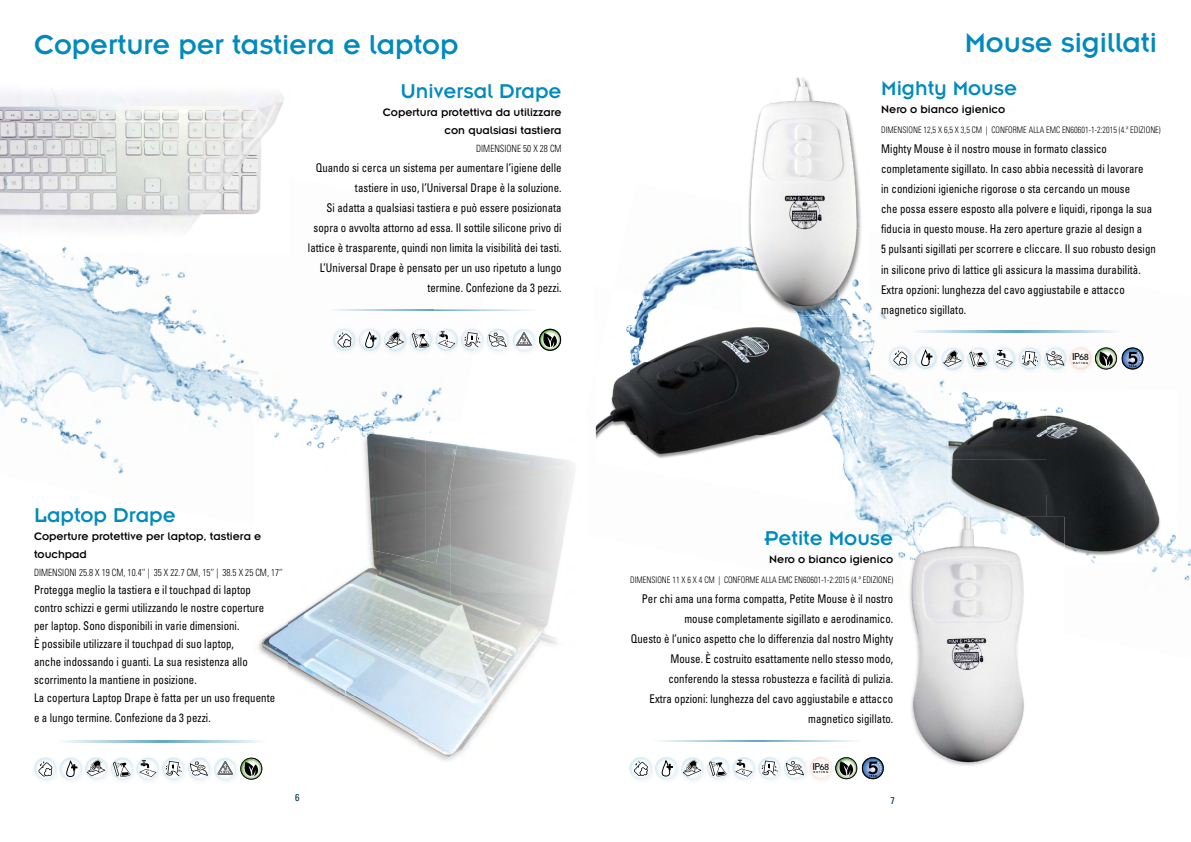
<style>
.page{position:relative;width:1191px;height:842px;background:#fff}
.page>*{position:absolute;margin:0;border:0;box-sizing:border-box;transform-origin:0 0}
.t1{font:30px "Insignia LT Std";color:#008abe}
.t2{font:22px "Insignia LT Std";color:#008abe}
.t3{font:condensed 12px/20px "Univers LT Std";letter-spacing:.005em;color:#000;text-align:right;scale:.9 1}
.t4{font:12px/18px "Insignia LT Std";color:#000;text-align:right}
.t5{font:300 condensed 10px "Univers LT Std";letter-spacing:.005em;color:#000;scale:.9 1}
.t6{font:condensed 10px "Univers LT Std";color:#00354e}
.t7{font:500 9.8px "Avenir Next";color:#000}
.t8{font:300 condensed 9px "Univers LT Std";letter-spacing:.005em;color:#000;scale:.9 1}
.t9{font:600 2.9px "Avenir Next";letter-spacing:.3em;color:#000}
.s1{font-size:8.7px}
</style>
<div class="page">
<img style="left:643px;top:246px;width:99px;height:47px">
<img style="left:855px;top:304px;width:167px;height:91px">
<img style="left:1022px;top:330px;width:122px;height:32px">
<img style="left:805px;top:318px;width:48px;height:16px">
<img style="left:854px;top:395px;width:94px;height:130px">
<img style="left:1156px;top:549px;width:35px;height:32px">
<img style="left:877px;top:525px;width:26px;height:34px">
<img style="left:433px;top:387px;width:9px;height:35px">
<img style="left:105px;top:265px;width:130px;height:90px">
<img style="left:0;top:252px;width:105px;height:190px">
<img style="left:257px;top:372px;width:176px;height:50px">
<img style="left:63px;top:355px;width:194px;height:119px">
<img style="left:233px;top:419px;width:33px;height:55px">
<img style="left:63px;top:446px;width:6px;height:28px">
<svg style="left:481px;top:309px;width:52px;height:2px"></svg>
<img style="left:333px;top:309px;width:148px;height:2px">
<svg style="left:629px;top:757px;width:255px;height:23px"></svg>
<img style="left:387px;top:329px;width:19px;height:22px">
<img style="left:386px;top:340px;width:18px;height:8px">
<img style="left:413px;top:329px;width:16px;height:22px">
<img style="left:439px;top:329px;width:19px;height:22px">
<img style="left:449px;top:340px;width:6px;height:8px">
<svg style="left:409px;top:331px;width:40px;height:17px"></svg>
<img style="left:333px;top:329px;width:22px;height:22px">
<img style="left:337px;top:334px;width:14px;height:14px">
<svg style="left:338px;top:332px;width:13px;height:15px"></svg>
<svg style="left:461px;top:329px;width:100px;height:22px"></svg>
<svg style="left:384px;top:331px;width:16px;height:16px"></svg>
<img style="left:362px;top:329px;width:19px;height:22px">
<svg style="left:358px;top:332px;width:20px;height:16px"></svg>
<img style="left:630px;top:293px;width:105px;height:165px">
<img style="left:735px;top:362px;width:105px;height:83px">
<img style="left:840px;top:334px;width:35px;height:172px">
<img style="left:595px;top:325px;width:35px;height:115px">
<img style="left:735px;top:318px;width:70px;height:44px">
<img style="left:805px;top:327px;width:35px;height:35px">
<img style="left:798px;top:315px;width:64px;height:3px">
<img style="left:742px;top:229px;width:128px;height:86px">
<img style="left:748px;top:78px;width:113px;height:151px">
<img style="left:1046px;top:407px;width:131px;height:156px">
<img style="left:948px;top:391px;width:98px;height:126px">
<img style="left:903px;top:517px;width:5px;height:41px">
<img style="left:1025px;top:517px;width:39px;height:46px">
<img style="left:911px;top:625px;width:113px;height:141px">
<img style="left:908px;top:517px;width:117px;height:108px">
<img style="left:254px;top:422px;width:136px;height:52px">
<img style="left:451px;top:445px;width:113px;height:315px">
<img style="left:418px;top:561px;width:33px;height:201px">
<img style="left:256px;top:621px;width:32px;height:120px">
<img style="left:288px;top:561px;width:130px;height:185px">
<img style="left:563px;top:445px;width:12px;height:89px">
<img style="left:256px;top:431px;width:169px;height:130px">
<img style="left:425px;top:431px;width:34px;height:132px">
<img style="left:0;top:91px;width:96px;height:28px">
<img style="left:96px;top:94px;width:188px;height:49px">
<img style="left:193px;top:143px;width:68px;height:15px">
<img style="left:0;top:185px;width:261px;height:67px">
<img style="left:0;top:119px;width:97px;height:66px">
<img style="left:96px;top:138px;width:97px;height:47px">
<img style="left:193px;top:158px;width:68px;height:27px">
<svg style="left:766px;top:740px;width:90px;height:2px"></svg>
<svg style="left:658px;top:740px;width:108px;height:2px"></svg>
<svg style="left:34px;top:741px;width:228px;height:39px"></svg>
<img style="left:939px;top:345px;width:25px;height:30px">
<img style="left:942px;top:348px;width:22px;height:22px">
<img style="left:943px;top:359px;width:18px;height:8px">
<img style="left:944px;top:357px;width:14px;height:6px">
<img style="left:969px;top:345px;width:21px;height:30px">
<img style="left:964px;top:345px;width:5px;height:30px">
<img style="left:969px;top:347px;width:20px;height:23px">
<img style="left:994px;top:345px;width:22px;height:30px">
<img style="left:990px;top:345px;width:4px;height:30px">
<img style="left:994px;top:347px;width:21px;height:23px">
<img style="left:1006px;top:359px;width:6px;height:8px">
<svg style="left:967px;top:350px;width:39px;height:17px"></svg>
<img style="left:1020px;top:345px;width:21px;height:30px">
<img style="left:1016px;top:345px;width:4px;height:30px">
<img style="left:1020px;top:347px;width:21px;height:23px">
<img style="left:1022px;top:364px;width:14px;height:2px">
<svg style="left:1018px;top:351px;width:20px;height:13px"></svg>
<img style="left:1046px;top:345px;width:20px;height:2px">
<img style="left:1041px;top:345px;width:5px;height:17px">
<img style="left:1046px;top:347px;width:20px;height:23px">
<img style="left:886px;top:344px;width:26px;height:30px">
<img style="left:889px;top:347px;width:22px;height:22px">
<img style="left:893px;top:352px;width:14px;height:14px">
<svg style="left:894px;top:350px;width:13px;height:15px"></svg>
<img style="left:1071px;top:345px;width:25px;height:17px">
<img style="left:1066px;top:345px;width:5px;height:6px">
<svg style="left:1095px;top:347px;width:48px;height:23px"></svg>
<img style="left:1071px;top:347px;width:20px;height:23px">
<svg style="left:1044px;top:351px;width:27px;height:15px"></svg>
<img style="left:916px;top:344px;width:26px;height:30px">
<img style="left:939px;top:345px;width:3px;height:29px">
<svg style="left:941px;top:350px;width:16px;height:12px"></svg>
<img style="left:912px;top:344px;width:4px;height:30px">
<img style="left:916px;top:347px;width:21px;height:22px">
<svg style="left:914px;top:350px;width:19px;height:16px"></svg>
<img style="left:880px;top:331px;width:264px;height:1px">
<h1 class="t1" style="left:34px;top:29px;width:426px">Coperture per tastiera e laptop</h1>
<h2 class="t2" style="left:400px;top:80px;width:163px">Universal Drape</h2>
<p class="t4" style="left:383px;top:103px;width:180px">Copertura protettiva da utilizzare con qualsiasi tastiera</p>
<p class="t5" style="left:476px;top:142px;width:96px">DIMENSIONE 50 X 28 CM</p>
<p class="t3" style="left:308px;top:158px;width:283px">Quando si cerca un sistema per aumentare l’igiene delle tastiere in uso, l’Universal Drape è la soluzione.<br>Si adatta a qualsiasi tastiera e può essere posizionata sopra o avvolta attorno ad essa. Il sottile silicone privo di lattice è trasparente, quindi non limita la visibilità dei tasti.<br>L’Universal Drape è pensato per un uso ripetuto a lungo termine. Confezione da 3 pezzi.</p>
<h2 class="t2" style="left:34px;top:504px;width:143px">Laptop Drape</h2>
<p class="t4" style="left:34px;top:527px;width:229px;text-align:left">Coperture protettive per laptop, tastiera e touchpad</p>
<p class="t5" style="left:34px;top:567px;width:278px">DIMENSIONI 25.8 X 19 CM, 10.4‘‘ | 35 X 22.7 CM, 15‘‘ | 38.5 X 25 CM, 17‘‘</p>
<p class="t3" style="left:34px;top:581px;width:269px;line-height:18px;text-align:left">Protegga meglio la tastiera e il touchpad di laptop contro schizzi e germi utilizzando le nostre coperture per laptop. Sono disponibili in varie dimensioni.<br>È possibile utilizzare il touchpad di suo laptop,<br>anche indossando i guanti. La sua resistenza allo scorrimento la mantiene in posizione.<br>La copertura Laptop Drape è fatta per un uso frequente</p>
<p class="t3" style="left:34px;top:708px;width:198px">e a lungo termine. Confezione da 3 pezzi.</p>
<h1 class="t1" style="left:964px;top:27px;width:194px">Mouse sigillati</h1>
<h2 class="t2" style="left:881px;top:77px;width:137px">Mighty Mouse</h2>
<p class="t4" style="left:881px;top:101px;width:125px">Nero o bianco igienico</p>
<p class="t8" style="left:881px;top:125px;width:312px">DIMENSIONE 12,5 X 6,5 X 3,5 CM | CONFORME ALLA EMC EN60601-1-2:2015 (4.ª EDIZIONE)</p>
<p class="t3" style="left:881px;top:139px;width:252px">Mighty Mouse è il nostro mouse in formato classico</p>
<p class="t3" style="left:881px;top:159px;width:293px">completamente sigillato. In caso abbia necessità di lavorare</p>
<p class="t3" style="left:881px;top:179px;width:278px">in condizioni igieniche rigorose o sta cercando un mouse</p>
<p class="t3" style="left:881px;top:199px;width:302px">che possa essere esposto alla polvere e liquidi, riponga la sua</p>
<p class="t3" style="left:886px;top:219px;width:286px">ducia in questo mouse. Ha zero aperture grazie al design a</p>
<p class="t3" style="left:881px;top:239px;width:307px">5 pulsanti sigillati per scorrere e cliccare. Il suo robusto design</p>
<p class="t3" style="left:881px;top:259px;width:290px">in silicone privo di lattice gli assicura la massima durabilità.</p>
<p class="t3" style="left:881px;top:279px;width:272px">Extra opzioni: lunghezza del cavo aggiustabile e attacco</p>
<p class="t3" style="left:881px;top:299px;width:96px">magnetico sigillato.</p>
<h2 class="t2" style="left:764px;top:527px;width:130px">Petite Mouse</h2>
<p class="t4" style="left:769px;top:551px;width:125px">Nero o bianco igienico</p>
<p class="t8" style="left:630px;top:575px;width:294px">DIMENSIONE 11 X 6 X 4 CM | CONFORME ALLA EMC EN60601-1-2:2015 (4.ª EDIZIONE)</p>
<p class="t3" style="left:631px;top:589px;width:293px">Per chi ama una forma compatta, Petite Mouse è il nostro mouse completamente sigillato e aerodinamico.<br>Questo è l’unico aspetto che lo differenzia dal nostro Mighty Mouse. È costruito esattamente nello stesso modo, conferendo la stessa robustezza e facilità di pulizia.<br>Extra opzioni: lunghezza del cavo aggiustabile e attacco magnetico sigillato.</p>
<p class="t7" style="left:812px;top:758px;width:18px">IP<span class="s1">68</span></p>
<p class="t9" style="left:813px;top:770px;width:16px">RATING</p>
<p class="t7" style="left:1072px;top:349px;width:18px">IP<span class="s1">68</span></p>
<p class="t9" style="left:1073px;top:360px;width:16px">RATING</p>
<p class="t6" style="left:295px;top:791px;width:6px">6</p>
<p class="t6" style="left:890px;top:794px;width:6px">7</p>
</div>
